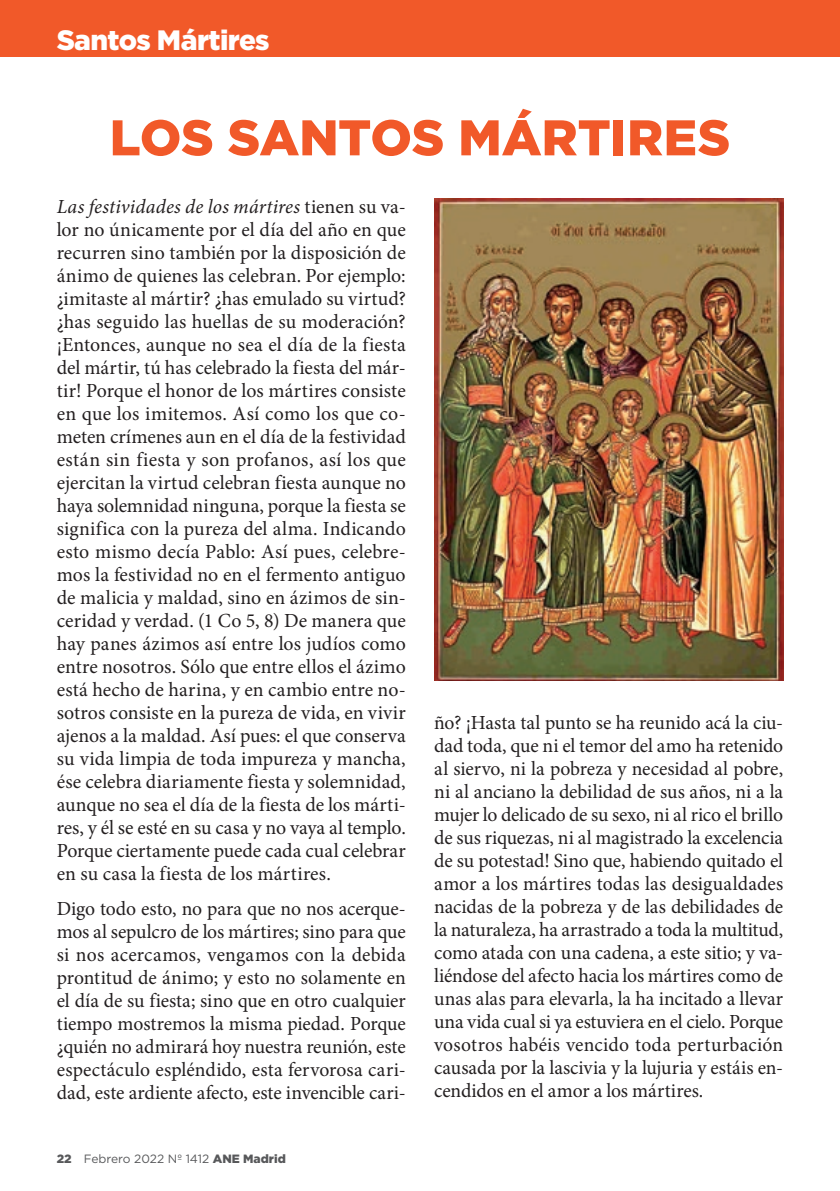
<style>
.page{position:relative;width:840px;height:1191px;background:#fff}
.page>*{position:absolute;margin:0;border:0;box-sizing:border-box;transform-origin:0 0}
.Titular{font:900 50px "Gotham HTF";color:#f15929}
.t1{font:900 28px "Gotham HTF";letter-spacing:-.025em;color:#fff}
.Texto{font:20px/23px "Minion Pro";letter-spacing:-.005em;color:#231f20;text-align:justify}
.t2{font:12px "Gotham HTF";color:#57585a}
.s1{font-style:italic}
.s2{font-weight:900}
</style>
<div class="page">
<img style="left:434px;top:198px;width:348px;height:482px">
<div style="left:0;top:0;width:839px;height:57px;background:#f15929"></div>
<hr style="left:839px;top:0;width:1px;height:57px;background:#f15929">
<p class="t1" style="left:57px;top:24px;width:214px">Santos Mártires</p>
<p class="Titular" style="left:110px;top:109px;width:621px">LOS SANTOS MÁRTIRES</p>
<p class="Texto" style="left:57px;top:195px;width:350px"><span class="s1">Las festividades de los mártires</span> tienen su va&shy;lor no únicamente por el día del año en que recurren sino también por la disposición de ánimo de quienes las celebran. Por ejemplo: ¿imitaste al mártir? ¿has emulado su virtud? ¿has seguido las huellas de su moderación? ¡Entonces, aunque no sea el día de la fiesta del mártir, tú has celebrado la fiesta del már&shy;tir! Porque el honor de los mártires consiste en que los imitemos. Así como los que co&shy;meten crímenes aun en el día de la festividad están sin fiesta y son profanos, así los que ejercitan la virtud celebran fiesta aunque no haya solemnidad ninguna, porque la fiesta se significa con la pureza del alma. Indicando esto mismo decía Pablo: Así pues, celebre&shy;mos la festividad no en el fermento antiguo de malicia y maldad, sino en ázimos de sin&shy;ceridad y verdad. (1 Co 5, 8) De manera que hay panes ázimos así entre los judíos como entre nosotros. Sólo que entre ellos el ázimo está hecho de harina, y en cambio entre no&shy;sotros consiste en la pureza de vida, en vivir ajenos a la maldad. Así pues: el que conserva su vida limpia de toda impureza y mancha, ése celebra diariamente fiesta y solemnidad, aunque no sea el día de la fiesta de los márti&shy;res, y él se esté en su casa y no vaya al templo.<br>Porque ciertamente puede cada cual celebrar en su casa la fiesta de los mártires.</p>
<p class="Texto" style="left:57px;top:897px;width:350px">Digo todo esto, no para que no nos acerque&shy;mos al sepulcro de los mártires; sino para que si nos acercamos, vengamos con la debida prontitud de ánimo; y esto no solamente en el día de su fiesta; sino que en otro cualquier tiempo mostremos la misma piedad. Porque ¿quién no admirará hoy nuestra reunión, este espectáculo espléndido, esta fervorosa cari&shy;dad, este ardiente afecto, este invencible cari-</p>
<p class="t2" style="left:57px;top:1151px;width:230px"><span class="s2">22</span> Febrero 2022 Nº 1412 <span class="s2">ANE Madrid</span></p>
<p class="Texto" style="left:434px;top:711px;width:350px">ño? ¡Hasta tal punto se ha reunido acá la ciu&shy;dad toda, que ni el temor del amo ha retenido al siervo, ni la pobreza y necesidad al pobre, ni al anciano la debilidad de sus años, ni a la mujer lo delicado de su sexo, ni al rico el brillo de sus riquezas, ni al magistrado la excelencia de su potestad! Sino que, habiendo quitado el amor a los mártires todas las desigualdades nacidas de la pobreza y de las debilidades de la naturaleza, ha arrastrado a toda la multitud, como atada con una cadena, a este sitio; y va&shy;liéndose del afecto hacia los mártires como de unas alas para elevarla, la ha incitado a llevar una vida cual si ya estuviera en el cielo. Porque vosotros habéis vencido toda perturbación causada por la lascivia y la lujuria y estáis en&shy;cendidos en el amor a los mártires.</p>
</div>
